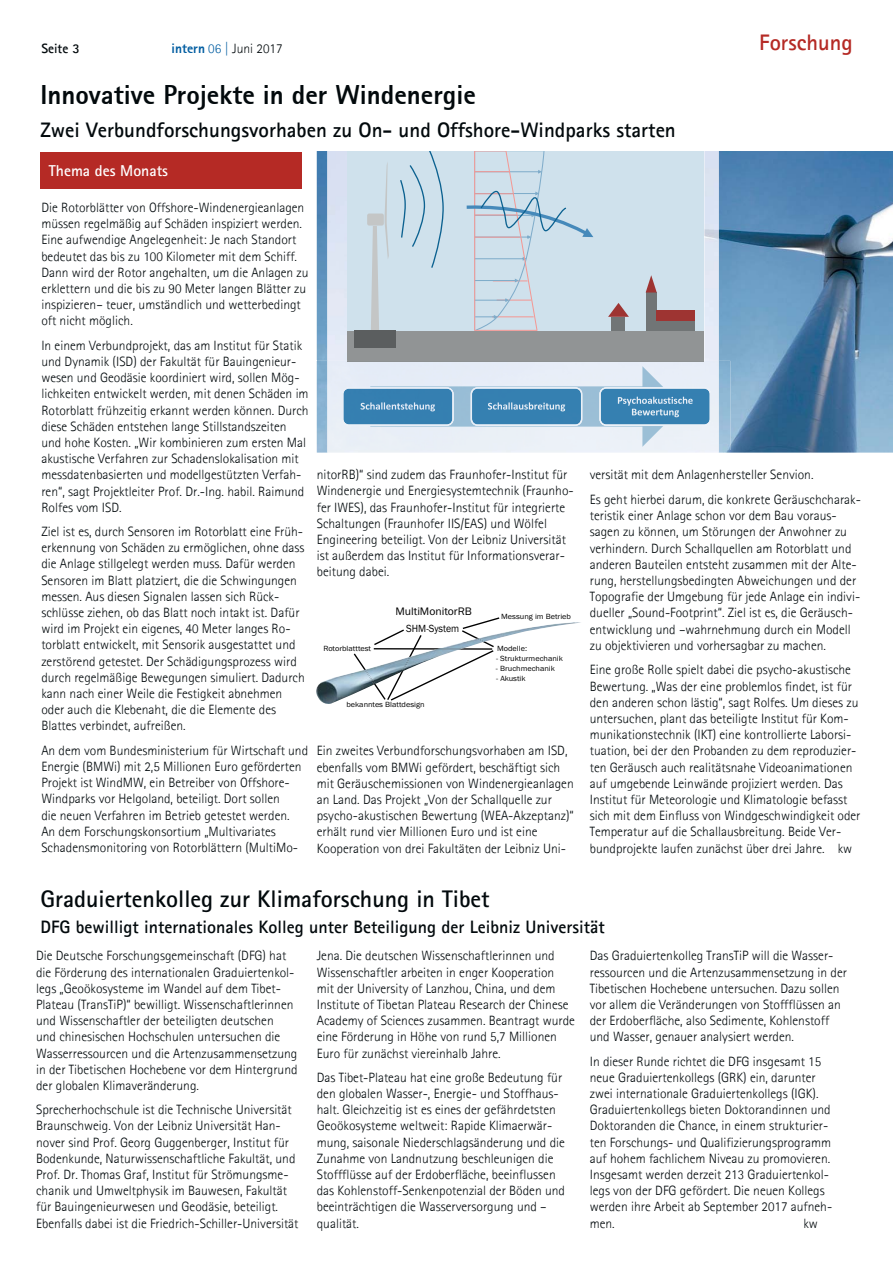
<style>
.page{position:relative;width:893px;height:1263px;background:#fff}
.page>*{position:absolute;margin:0;border:0;box-sizing:border-box;transform-origin:0 0}
.t1{font:800 27px "Agfa Rotis Sans Serif";color:#02090c}
.t2{font:700 24px "Rotis Sans Serif Std";color:#02090c}
.t3{font:700 22.5px "Agfa Rotis Sans Serif";color:#b52a25}
.t4{font:700 21px "Agfa Rotis Sans Serif";color:#02090c}
.t5{font:700 18px "Agfa Rotis Sans Serif";color:#02090c}
.t6{font:700 15.75px "Rotis Sans Serif Std";color:#fff}
.t7{font:300 13.5px/16.2px "Agfa Rotis Sans Serif";color:#02090c}
.t8{font:700 13.5px "Agfa Rotis Sans Serif";color:#02090c}
.t9{font:11.25px "Franklin Gothic";color:#000}
.t10{font:10.65px "Franklin Gothic";color:#000;scale:.92 1}
.t11{font:7.8px "Franklin Gothic";color:#000;scale:1.07 1}
.s1{font-weight:800;color:#005da1}
.s2{color:#005da1}
</style>
<div class="page">
<div style="left:40px;top:152px;width:262px;height:37px;background:#b52a25"></div>
<img style="left:317px;top:151px;width:576px;height:302px">
<svg style="left:316px;top:617px;width:265px;height:87px"></svg>
<img style="left:364px;top:669px;width:11px;height:15px">
<img style="left:435px;top:648px;width:28px;height:2px">
<img style="left:327px;top:151px;width:392px;height:302px">
<div style="left:347px;top:331px;width:357px;height:30px;background:#919495"></div>
<div style="left:347px;top:151px;width:357px;height:180px;background:#cfe1ec"></div>
<svg style="left:371px;top:226px;width:8px;height:105px"></svg>
<div style="left:367px;top:214px;width:17px;height:12px;background:#c4c6c6;border-radius:2px"></div>
<svg style="left:385px;top:163px;width:4px;height:95px"></svg>
<svg style="left:400px;top:151px;width:44px;height:117px"></svg>
<div style="left:354px;top:331px;width:42px;height:17px;background:#5b5e5f"></div>
<div style="left:611px;top:317px;width:14px;height:14px;background:#717576"></div>
<svg style="left:608px;top:303px;width:21px;height:14px"></svg>
<div style="left:656px;top:310px;width:39px;height:21px;background:#717576"></div>
<div style="left:646px;top:293px;width:10px;height:38px;background:#717576"></div>
<svg style="left:646px;top:275px;width:11px;height:18px"></svg>
<div style="left:656px;top:310px;width:39px;height:10px;background:#9e3432"></div>
<svg style="left:467px;top:151px;width:126px;height:180px"></svg>
<img style="left:317px;top:361px;width:413px;height:89px">
<div style="left:327px;top:361px;width:392px;height:89px;background:#e8eef7"></div>
<hr style="left:347px;top:361px;width:357px;height:1px;background:#8c9091">
<img style="left:370px;top:366px;width:293px;height:81px">
<img style="left:342px;top:387px;width:112px;height:39px">
<img style="left:361px;top:402px;width:74px;height:9px">
<img style="left:361px;top:402px;width:14px;height:8px">
<img style="left:471px;top:387px;width:111px;height:39px">
<img style="left:488px;top:402px;width:77px;height:9px">
<img style="left:488px;top:402px;width:14px;height:8px">
<img style="left:599px;top:387px;width:112px;height:39px">
<img style="left:636px;top:397px;width:57px;height:9px">
<img style="left:618px;top:397px;width:18px;height:9px">
<img style="left:632px;top:409px;width:47px;height:8px">
<img style="left:632px;top:409px;width:23px;height:6px">
<p class="t8" style="left:41px;top:40px;width:40px">Seite 3</p>
<p class="t7" style="left:171px;top:40px;width:112px"><span class="s1">intern</span> <span class="s2">06 |</span> Juni 2017</p>
<h3 class="t3" style="left:759px;top:28px;width:95px">Forschung</h3>
<h1 class="t1" style="left:40px;top:78px;width:437px">Innovative Projekte in der Windenergie</h1>
<h3 class="t4" style="left:40px;top:116px;width:637px">Zwei Verbundforschungsvorhaben zu On- und Offshore-Windparks starten</h3>
<p class="t6" style="left:49px;top:164px;width:121px">Thema des Monats</p>
<p class="t7" style="left:41px;top:199px;width:269px">Die Rotorblätter von Offshore-Windenergieanlagen müssen regelmäßig auf Schäden inspiziert werden.<br>Eine aufwendige Angelegenheit: Je nach Standort bedeutet das bis zu 100 Kilometer mit dem Schiff.<br>Dann wird der Rotor angehalten, um die Anlagen zu erklettern und die bis zu 90 Meter langen Blätter zu inspizieren– teuer, umständlich und wetterbedingt oft nicht möglich.</p>
<p class="t7" style="left:41px;top:337px;width:269px">In einem Verbundprojekt, das am Institut für Statik und Dynamik (ISD) der Fakultät für Bauingenieur&shy;wesen und Geodäsie koordiniert wird, sollen Mög&shy;lichkeiten entwickelt werden, mit denen Schäden im Rotorblatt frühzeitig erkannt werden können. Durch diese Schäden entstehen lange Stillstandszeiten und hohe Kosten. „Wir kombinieren zum ersten Mal akustische Verfahren zur Schadenslokalisation mit messdatenbasierten und modellgestützten Verfah&shy;ren“, sagt Projektleiter Prof. Dr.-Ing. habil. Raimund Rolfes vom ISD.</p>
<p class="t7" style="left:41px;top:523px;width:265px">Ziel ist es, durch Sensoren im Rotorblatt eine Früh&shy;erkennung von Schäden zu ermöglichen, ohne dass die Anlage stillgelegt werden muss. Dafür werden Sensoren im Blatt platziert, die die Schwingungen messen. Aus diesen Signalen lassen sich Rück&shy;schlüsse ziehen, ob das Blatt noch intakt ist. Dafür wird im Projekt ein eigenes, 40 Meter langes Ro&shy;torblatt entwickelt, mit Sensorik ausgestattet und zerstörend getestet. Der Schädigungsprozess wird durch regelmäßige Bewegungen simuliert. Dadurch kann nach einer Weile die Festigkeit abnehmen oder auch die Klebenaht, die die Elemente des Blattes verbindet, aufreißen.</p>
<p class="t7" style="left:41px;top:742px;width:268px">An dem vom Bundesministerium für Wirtschaft und Energie (BMWi) mit 2,5 Millionen Euro geförderten Projekt ist WindMW, ein Betreiber von Offshore-Windparks vor Helgoland, beteiligt. Dort sollen<br>die neuen Verfahren im Betrieb getestet werden.<br>An dem Forschungskonsortium „Multivariates Schadensmonitoring von Rotorblättern (MultiMo-</p>
<p class="t7" style="left:317px;top:467px;width:258px">nitorRB)“ sind zudem das Fraunhofer-Institut für Windenergie und Energiesystemtechnik (Fraunho&shy;fer IWES), das Fraunhofer-Institut für integrierte Schaltungen (Fraunhofer IIS/EAS) und Wölfel Engineering beteiligt. Von der Leibniz Universität ist außerdem das Institut für Informationsverar&shy;beitung dabei.</p>
<p class="t9" style="left:395px;top:607px;width:78px">MultiMonitorRB</p>
<p class="t11" style="left:323px;top:646px;width:46px">Rotorblatttest</p>
<p class="t10" style="left:406px;top:625px;width:59px">SHM-System</p>
<p class="t11" style="left:346px;top:701px;width:75px">bekanntes Blattdesign</p>
<p class="t11" style="left:501px;top:614px;width:67px">Messung im Betrieb</p>
<p class="t11" style="left:497px;top:646px;width:30px">Modelle:</p>
<p class="t11" style="left:496px;top:656px;width:64px">- Strukturmechanik</p>
<p class="t11" style="left:496px;top:666px;width:57px">- Bruchmechanik</p>
<p class="t11" style="left:496px;top:676px;width:29px">- Akustik</p>
<p class="t7" style="left:317px;top:743px;width:258px">Ein zweites Verbundforschungsvorhaben am ISD, ebenfalls vom BMWi gefördert, beschäftigt sich mit Geräuschemissionen von Windenergieanlagen an Land. Das Projekt „Von der Schallquelle zur psycho-akustischen Bewertung (WEA-Akzeptanz)“ erhält rund vier Millionen Euro und ist eine Kooperation von drei Fakultäten der Leibniz Uni-</p>
<p class="t7" style="left:590px;top:462px;width:273px;line-height:24.8px">versität mit dem Anlagenhersteller Senvion.<br>Es geht hierbei darum, die konkrete Geräuschcharak-</p>
<p class="t7" style="left:590px;top:507px;width:272px">teristik einer Anlage schon vor dem Bau voraus&shy;sagen zu können, um Störungen der Anwohner zu verhindern. Durch Schallquellen am Rotorblatt und anderen Bauteilen entsteht zusammen mit der Alte&shy;rung, herstellungsbedingten Abweichungen und der Topografie der Umgebung für jede Anlage ein indivi&shy;dueller „Sound-Footprint“. Ziel ist es, die Geräusch&shy;entwicklung und –wahrnehmung durch ein Modell zu objektivieren und vorhersagbar zu machen.</p>
<p class="t7" style="left:590px;top:662px;width:272px">Eine große Rolle spielt dabei die psycho-akustische Bewertung. „Was der eine problemlos findet, ist für den anderen schon lästig“, sagt Rolfes. Um dieses zu untersuchen, plant das beteiligte Institut für Kom&shy;munikationstechnik (IKT) eine kontrollierte Laborsi&shy;tuation, bei der den Probanden zu dem reproduzier&shy;ten Geräusch auch realitätsnahe Videoanimationen auf umgebende Leinwände projiziert werden. Das Institut für Meteorologie und Klimatologie befasst sich mit dem Einfluss von Windgeschwindigkeit oder Temperatur auf die Schallausbreitung. Beide Ver&shy;bundprojekte laufen zunächst über drei Jahre. kw</p>
<h2 class="t2" style="left:40px;top:890px;width:451px">Graduiertenkolleg zur Klimaforschung in Tibet</h2>
<h3 class="t5" style="left:40px;top:915px;width:566px">DFG bewilligt internationales Kolleg unter Beteiligung der Leibniz Universität</h3>
<p class="t7" style="left:36px;top:948px;width:263px">Die Deutsche Forschungsgemeinschaft (DFG) hat die Förderung des internationalen Graduiertenkol&shy;legs „Geoökosysteme im Wandel auf dem Tibet-Plateau (TransTiP)“ bewilligt. Wissenschaftlerinnen und Wissenschaftler der beteiligten deutschen<br>und chinesischen Hochschulen untersuchen die Wasserressourcen und die Artenzusammensetzung in der Tibetischen Hochebene vor dem Hintergrund der globalen Klimaveränderung.</p>
<p class="t7" style="left:36px;top:1102px;width:264px">Sprecherhochschule ist die Technische Universität Braunschweig. Von der Leibniz Universität Han&shy;nover sind Prof. Georg Guggenberger, Institut für Bodenkunde, Naturwissenschaftliche Fakultät, und Prof. Dr. Thomas Graf, Institut für Strömungsme&shy;chanik und Umweltphysik im Bauwesen, Fakultät für Bauingenieurwesen und Geodäsie, beteiligt.<br>Ebenfalls dabei ist die Friedrich-Schiller-Universität</p>
<p class="t7" style="left:317px;top:948px;width:260px">Jena. Die deutschen Wissenschaftlerinnen und Wissenschaftler arbeiten in enger Kooperation<br>mit der University of Lanzhou, China, und dem Institute of Tibetan Plateau Research der Chinese Academy of Sciences zusammen. Beantragt wurde eine Förderung in Höhe von rund 5,7 Millionen Euro für zunächst viereinhalb Jahre.</p>
<p class="t7" style="left:317px;top:1069px;width:250px">Das Tibet-Plateau hat eine große Bedeutung für den globalen Wasser-, Energie- und Stoffhaus&shy;halt. Gleichzeitig ist es eines der gefährdetsten Geoökosysteme weltweit: Rapide Klimaerwär&shy;mung, saisonale Niederschlagsänderung und die Zunahme von Landnutzung beschleunigen die Stoffflüsse auf der Erdoberfläche, beeinflussen das Kohlenstoff-Senkenpotenzial der Böden und beeinträchtigen die Wasserversorgung und – qualität.</p>
<p class="t7" style="left:590px;top:948px;width:259px">Das Graduiertenkolleg TransTiP will die Wasser&shy;ressourcen und die Artenzusammensetzung in der Tibetischen Hochebene untersuchen. Dazu sollen vor allem die Veränderungen von Stoffflüssen an der Erdoberfläche, also Sedimente, Kohlenstoff und Wasser, genauer analysiert werden.</p>
<p class="t7" style="left:590px;top:1053px;width:244px">In dieser Runde richtet die DFG insgesamt 15 neue Graduiertenkollegs (GRK) ein, darunter zwei internationale Graduiertenkollegs (IGK).<br>Graduiertenkollegs bieten Doktorandinnen und Doktoranden die Chance, in einem strukturier&shy;ten Forschungs- und Qualifizierungsprogramm auf hohem fachlichem Niveau zu promovieren.<br>Insgesamt werden derzeit 213 Graduiertenkol&shy;legs von der DFG gefördert. Die neuen Kollegs werden ihre Arbeit ab September 2017 aufneh&shy;men.</p>
<p class="t7" style="left:803px;top:1215px;width:16px">kw</p>
</div>
